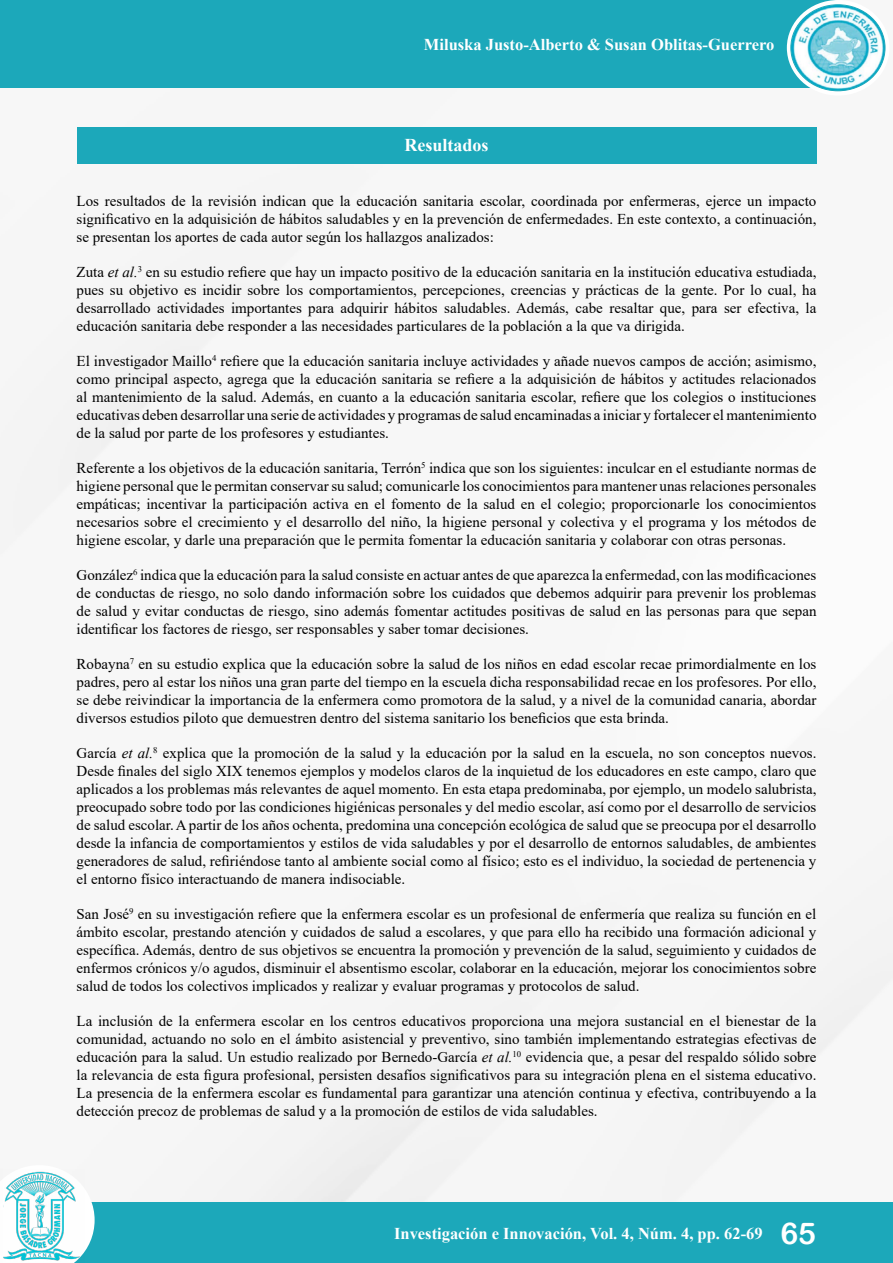
<style>
.page{position:relative;width:893px;height:1263px;background:#fff}
.page>*{position:absolute;margin:0;border:0;box-sizing:border-box;transform-origin:0 0}
.t1{font:700 18px "Times New Roman";color:#fff}
.t2{font:700 16.5px "Times New Roman";color:#fff}
.t3{font:15px/18px "Times New Roman";color:#000;text-align:justify}
.s1{font-style:italic}
.s2{font-family:"Arial Rounded MT Bold";font-weight:400;font-size:30px}
</style>
<div class="page">
<img style="left:0;top:127px;width:893px;height:1075px">
<div style="left:0;top:0;width:838px;height:88px;background:#1ca8ba"></div>
<div style="left:74px;top:1202px;width:819px;height:61px;background:#1ca8ba"></div>
<svg style="left:0;top:1165px;width:95px;height:86px"></svg>
<div style="left:787px;top:0;width:102px;height:96px;background:#fff;border-radius:50%"></div>
<img style="left:791px;top:5px;width:94px;height:86px">
<img style="left:0;top:1169px;width:85px;height:94px">
<div style="left:77px;top:128px;width:739px;height:36px;background:#1ca8ba"></div>
<p class="t2" style="left:424px;top:33px;width:352px">Miluska Justo-Alberto &amp; Susan Oblitas-Guerrero</p>
<p class="t1" style="left:404px;top:132px;width:86px">Resultados</p>
<p class="t3" style="left:77px;top:191px;width:741px">Los resultados de la revisión indican que la educación sanitaria escolar, coordinada por enfermeras, ejerce un impacto significativo en la adquisición de hábitos saludables y en la prevención de enfermedades. En este contexto, a continuación, se presentan los aportes de cada autor según los hallazgos analizados:</p>
<p class="t3" style="left:77px;top:262px;width:741px">Zuta <span class="s1">et al.</span><sup>3</sup> en su estudio refiere que hay un impacto positivo de la educación sanitaria en la institución educativa estudiada, pues su objetivo es incidir sobre los comportamientos, percepciones, creencias y prácticas de la gente. Por lo cual, ha desarrollado actividades importantes para adquirir hábitos saludables. Además, cabe resaltar que, para ser efectiva, la educación sanitaria debe responder a las necesidades particulares de la población a la que va dirigida.</p>
<p class="t3" style="left:77px;top:351px;width:741px">El investigador Maillo<sup>4</sup> refiere que la educación sanitaria incluye actividades y añade nuevos campos de acción; asimismo, como principal aspecto, agrega que la educación sanitaria se refiere a la adquisición de hábitos y actitudes relacionados al mantenimiento de la salud. Además, en cuanto a la educación sanitaria escolar, refiere que los colegios o instituciones educativas deben desarrollar una serie de actividades y programas de salud encaminadas a iniciar y fortalecer el mantenimiento de la salud por parte de los profesores y estudiantes.</p>
<p class="t3" style="left:77px;top:458px;width:741px">Referente a los objetivos de la educación sanitaria, Terrón<sup>5</sup> indica que son los siguientes: inculcar en el estudiante normas de higiene personal que le permitan conservar su salud; comunicarle los conocimientos para mantener unas relaciones personales empáticas; incentivar la participación activa en el fomento de la salud en el colegio; proporcionarle los conocimientos necesarios sobre el crecimiento y el desarrollo del niño, la higiene personal y colectiva y el programa y los métodos de higiene escolar, y darle una preparación que le permita fomentar la educación sanitaria y colaborar con otras personas.</p>
<p class="t3" style="left:77px;top:565px;width:741px">González<sup>6</sup> indica que la educación para la salud consiste en actuar antes de que aparezca la enfermedad, con las modificaciones de conductas de riesgo, no solo dando información sobre los cuidados que debemos adquirir para prevenir los problemas de salud y evitar conductas de riesgo, sino además fomentar actitudes positivas de salud en las personas para que sepan identificar los factores de riesgo, ser responsables y saber tomar decisiones.</p>
<p class="t3" style="left:77px;top:654px;width:741px">Robayna<sup>7</sup> en su estudio explica que la educación sobre la salud de los niños en edad escolar recae primordialmente en los padres, pero al estar los niños una gran parte del tiempo en la escuela dicha responsabilidad recae en los profesores. Por ello, se debe reivindicar la importancia de la enfermera como promotora de la salud, y a nivel de la comunidad canaria, abordar diversos estudios piloto que demuestren dentro del sistema sanitario los beneficios que esta brinda.</p>
<p class="t3" style="left:77px;top:743px;width:741px">García <span class="s1">et al.</span><sup>8</sup> explica que la promoción de la salud y la educación por la salud en la escuela, no son conceptos nuevos.<br>Desde finales del siglo XIX tenemos ejemplos y modelos claros de la inquietud de los educadores en este campo, claro que aplicados a los problemas más relevantes de aquel momento. En esta etapa predominaba, por ejemplo, un modelo salubrista, preocupado sobre todo por las condiciones higiénicas personales y del medio escolar, así como por el desarrollo de servicios de salud escolar. A partir de los años ochenta, predomina una concepción ecológica de salud que se preocupa por el desarrollo desde la infancia de comportamientos y estilos de vida saludables y por el desarrollo de entornos saludables, de ambientes generadores de salud, refiriéndose tanto al ambiente social como al físico; esto es el individuo, la sociedad de pertenencia y el entorno físico interactuando de manera indisociable.</p>
<p class="t3" style="left:77px;top:904px;width:741px">San José<sup>9</sup> en su investigación refiere que la enfermera escolar es un profesional de enfermería que realiza su función en el ámbito escolar, prestando atención y cuidados de salud a escolares, y que para ello ha recibido una formación adicional y específica. Además, dentro de sus objetivos se encuentra la promoción y prevención de la salud, seguimiento y cuidados de enfermos crónicos y/o agudos, disminuir el absentismo escolar, colaborar en la educación, mejorar los conocimientos sobre salud de todos los colectivos implicados y realizar y evaluar programas y protocolos de salud.</p>
<p class="t3" style="left:77px;top:1011px;width:741px">La inclusión de la enfermera escolar en los centros educativos proporciona una mejora sustancial en el bienestar de la comunidad, actuando no solo en el ámbito asistencial y preventivo, sino también implementando estrategias efectivas de educación para la salud. Un estudio realizado por Bernedo-García <span class="s1">et al.</span><sup>10</sup> evidencia que, a pesar del respaldo sólido sobre la relevancia de esta figura profesional, persisten desafíos significativos para su integración plena en el sistema educativo.<br>La presencia de la enfermera escolar es fundamental para garantizar una atención continua y efectiva, contribuyendo a la detección precoz de problemas de salud y a la promoción de estilos de vida saludables.</p>
<p class="t2" style="left:394px;top:1221px;width:423px">Investigación e Innovación, Vol. 4, Núm. 4, pp. 62-69 <span class="s2">65</span></p>
</div>
